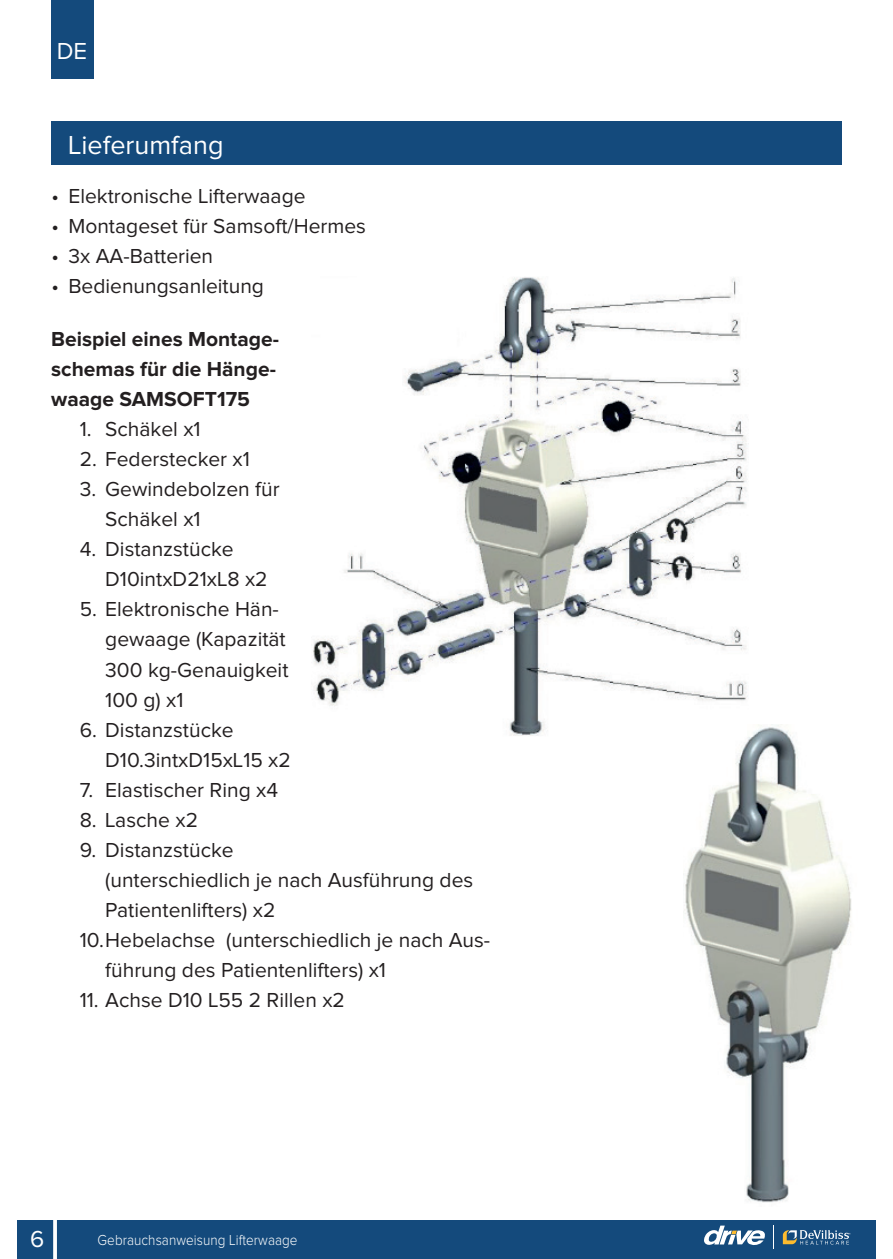
<style>
.page{position:relative;width:893px;height:1259px;background:#fff}
.page>*{position:absolute;margin:0;border:0;box-sizing:border-box;transform-origin:0 0}
.t1{font:27px "Proxima Nova";color:#fff}
.t2{font:24px "Proxima Nova";color:#fff}
.t3{font:21px/30px "Proxima Nova";color:#231f20}
.t4{font:700 21px/30px "Proxima Nova";color:#231f20}
.t5{font:300 15px "Proxima Nova";letter-spacing:.005em;color:#fff;scale:.9 1}
</style>
<div class="page">
<div style="left:51px;top:0;width:42px;height:79px;background:#144a7c"></div>
<div style="left:17px;top:1220px;width:859px;height:39px;background:#144a7c"></div>
<svg style="left:53px;top:1220px;width:4px;height:39px"></svg>
<svg style="left:783px;top:1230px;width:67px;height:14px"></svg>
<svg style="left:704px;top:1225px;width:61px;height:20px"></svg>
<svg style="left:773px;top:1225px;width:1px;height:24px"></svg>
<img style="left:313px;top:277px;width:435px;height:459px">
<img style="left:683px;top:724px;width:169px;height:479px">
<img style="left:683px;top:724px;width:74px;height:12px">
<div style="left:51px;top:122px;width:791px;height:43px;background:#144a7c"></div>
<p class="t2" style="left:57px;top:40px;width:32px">DE</p>
<p class="t1" style="left:68px;top:132px;width:157px">Lieferumfang</p>
<p class="t3" style="left:51px;top:181px;width:256px">• Elektronische Lifterwaage</p>
<p class="t3" style="left:51px;top:211px;width:316px">• Montageset für Samsoft/Hermes</p>
<p class="t3" style="left:51px;top:241px;width:163px">• 3x AA-Batterien</p>
<p class="t3" style="left:51px;top:271px;width:214px">• Bedienungsanleitung</p>
<p class="t4" style="left:51px;top:325px;width:229px">Beispiel eines Montage&shy;schemas für die Hänge&shy;waage SAMSOFT175</p>
<p class="t3" style="left:80px;top:415px;width:122px">1. Schäkel x1</p>
<p class="t3" style="left:80px;top:445px;width:172px">2. Federstecker x1</p>
<p class="t3" style="left:105px;top:475px;width:176px;text-indent:-26px">3. Gewindebolzen für<br>Schäkel x1</p>
<p class="t3" style="left:105px;top:535px;width:164px;text-indent:-26px">4. Distanzstücke<br>D10intxD21xL8 x2</p>
<p class="t3" style="left:105px;top:595px;width:185px;text-indent:-26px">5. Elektronische Hän&shy;gewaage (Kapazität<br>300 kg-Genauigkeit<br>100 g) x1</p>
<p class="t3" style="left:105px;top:715px;width:187px;text-indent:-26px">6. Distanzstücke<br>D10.3intxD15xL15 x2</p>
<p class="t3" style="left:80px;top:775px;width:200px">7. Elastischer Ring x4</p>
<p class="t3" style="left:80px;top:805px;width:120px">8. Lasche x2</p>
<p class="t3" style="left:105px;top:835px;width:369px;text-indent:-26px">9. Distanzstücke<br>(unterschiedlich je nach Ausführung des<br>Patientenlifters) x2</p>
<p class="t3" style="left:105px;top:925px;width:386px;text-indent:-26px">10. Hebelachse (unterschiedlich je nach Aus&shy;führung des Patientenlifters) x1</p>
<p class="t3" style="left:80px;top:985px;width:267px">11. Achse D10 L55 2 Rillen x2</p>
<p class="t2" style="left:30px;top:1228px;width:16px">6</p>
<p class="t5" style="left:98px;top:1233px;width:224px">Gebrauchsanweisung Lifterwaage</p>
</div>
